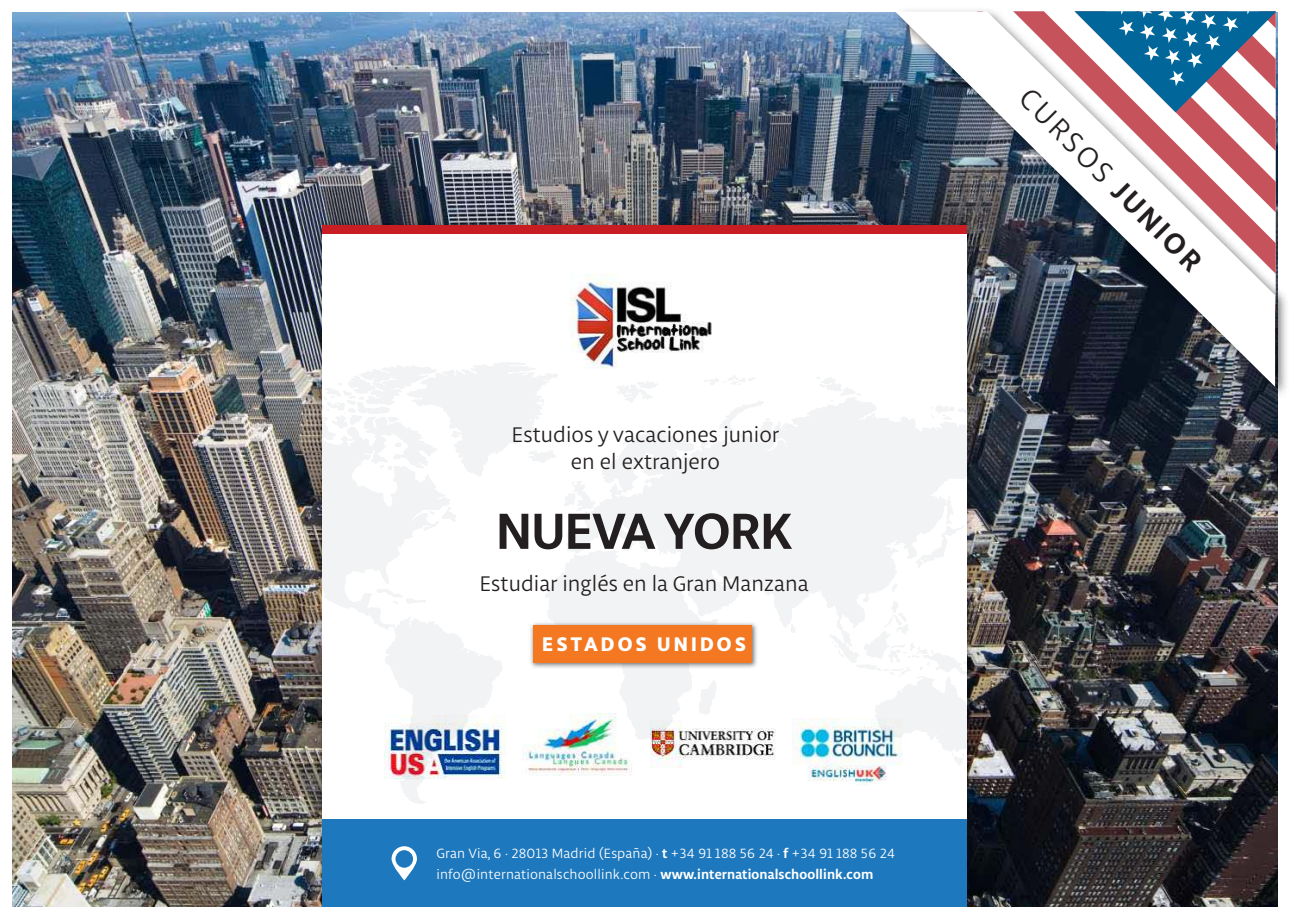
<style>
.page{position:relative;width:1289px;height:919px;background:#fff}
.page>*{position:absolute;margin:0;border:0;box-sizing:border-box;transform-origin:0 0}
.t1{font:700 54px "Libertad";letter-spacing:-.01em;color:#231f20}
.t2{font:30.75px "Libertad";color:#231f20}
.t3{font:22.5px/27px "Libertad";color:#231f20;text-align:center}
.t4{font:800 21px "Libertad";letter-spacing:.15em;color:#fff}
.t5{font:14.25px/21px "Libertad";letter-spacing:.01em;color:#fff}
.s1{font-weight:700}
</style>
<div class="page">
<img style="left:13px;top:13px;width:1264px;height:893px">
<img style="left:309px;top:212px;width:670px;height:694px">
<div style="left:322px;top:225px;width:644px;height:668px;background:#fff"></div>
<svg style="left:321px;top:362px;width:645px;height:441px"></svg>
<svg style="left:461px;top:362px;width:40px;height:12px"></svg>
<img style="left:554px;top:274px;width:180px;height:129px">
<div style="left:322px;top:819px;width:644px;height:87px;background:#1d78bd"></div>
<div style="left:322px;top:225px;width:644px;height:8px;background:#c91d24"></div>
<img style="left:522px;top:713px;width:111px;height:66px">
<img style="left:384px;top:715px;width:121px;height:73px">
<img style="left:651px;top:720px;width:124px;height:55px">
<img style="left:792px;top:718px;width:112px;height:67px">
<svg style="left:391px;top:846px;width:26px;height:34px"></svg>
<img style="left:528px;top:619px;width:231px;height:51px">
<div style="left:533px;top:624px;width:218px;height:38px;background:#f47721"></div>
<img style="left:886px;top:10px;width:401px;height:394px">
<svg style="left:895px;top:12px;width:379px;height:375px"></svg>
<h3 class="t3" style="left:512px;top:421px;width:269px">Estudios y vacaciones junior en el extranjero</h3>
<h1 class="t1" style="left:496px;top:494px;width:298px">NUEVA YORK</h1>
<h3 class="t3" style="left:480px;top:569px;width:330px">Estudiar inglés en la Gran Manzana</h3>
<h3 class="t4" style="left:542px;top:629px;width:205px">ESTADOS UNIDOS</h3>
<p class="t5" style="left:436px;top:842px;width:460px">Gran Via, 6 · 28013 Madrid (España) · <span class="s1">t</span> +34 91 188 56 24 · <span class="s1">f</span> +34 91 188 56 24 info@internationalschoollink.com · <span class="s1">www.internationalschoollink.com</span></p>
<h2 class="t2" style="left:1037px;top:80px;width:246px;rotate:45deg">CURSOS <span class="s1">JUNIOR</span></h2>
</div>
